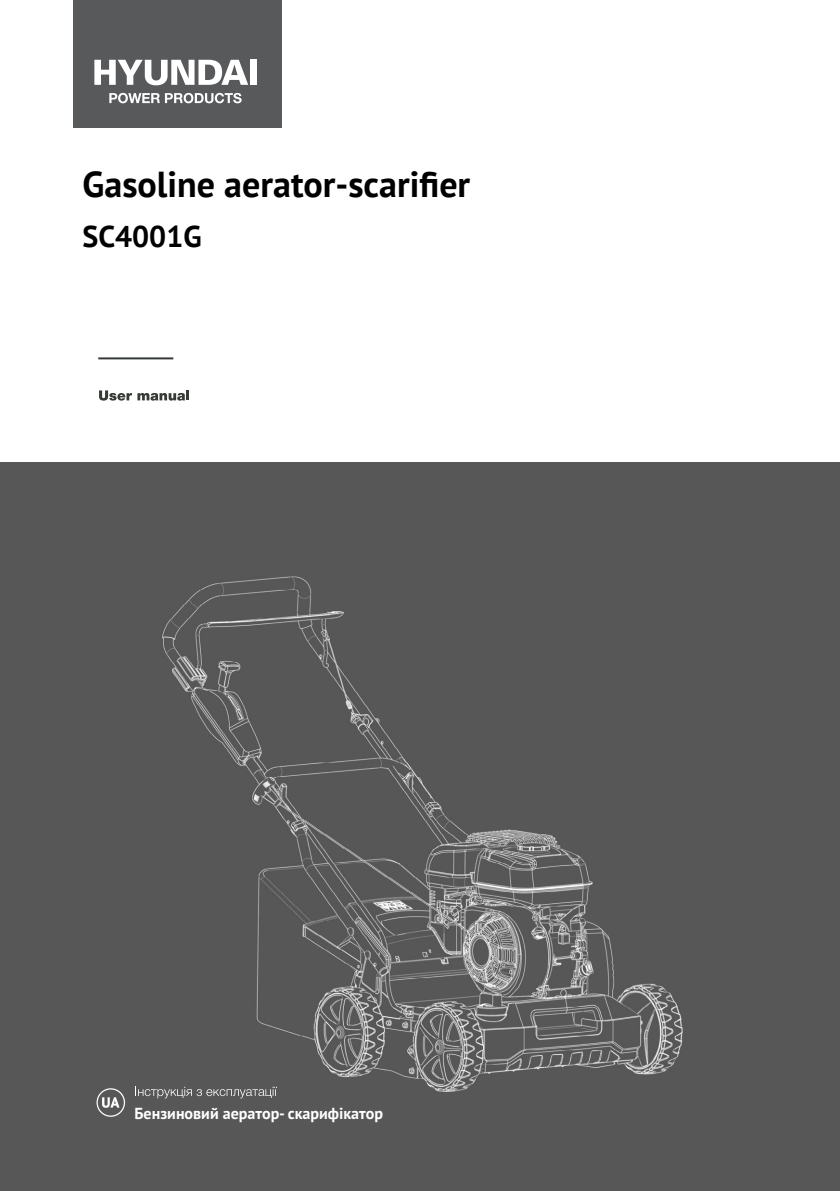
<style>
.page{position:relative;width:840px;height:1191px;background:#fff}
.page>*{position:absolute;margin:0;border:0;box-sizing:border-box;transform-origin:0 0}
.t1{font:700 36px "PT Sans";color:#000}
.t2{font:700 30px "PT Sans";color:#000}
.t3{font:700 16px "PT Sans Pro";color:#fff}
</style>
<div class="page">
<div style="left:0;top:462px;width:839px;height:729px;background:#575757"></div>
<div style="left:73px;top:0;width:209px;height:128px;background:#58595b"></div>
<svg style="left:99px;top:390px;width:90px;height:11px"></svg>
<hr style="left:98px;top:357px;width:75px;height:2px;background:#373b37">
<svg style="left:96px;top:1088px;width:29px;height:28px"></svg>
<svg style="left:135px;top:1086px;width:142px;height:12px"></svg>
<svg style="left:109px;top:93px;width:132px;height:10px"></svg>
<svg style="left:94px;top:60px;width:154px;height:25px"></svg>
<div style="left:250px;top:60px;width:6px;height:25px;background:#fff"></div>
<h1 class="t1" style="left:82px;top:161px;width:389px">Gasoline aerator-scarifier</h1>
<h2 class="t2" style="left:82px;top:217px;width:120px">SC4001G</h2>
<p class="t3" style="left:134px;top:1102px;width:250px">Бензиновий аератор- скарифікатор</p>
</div>
